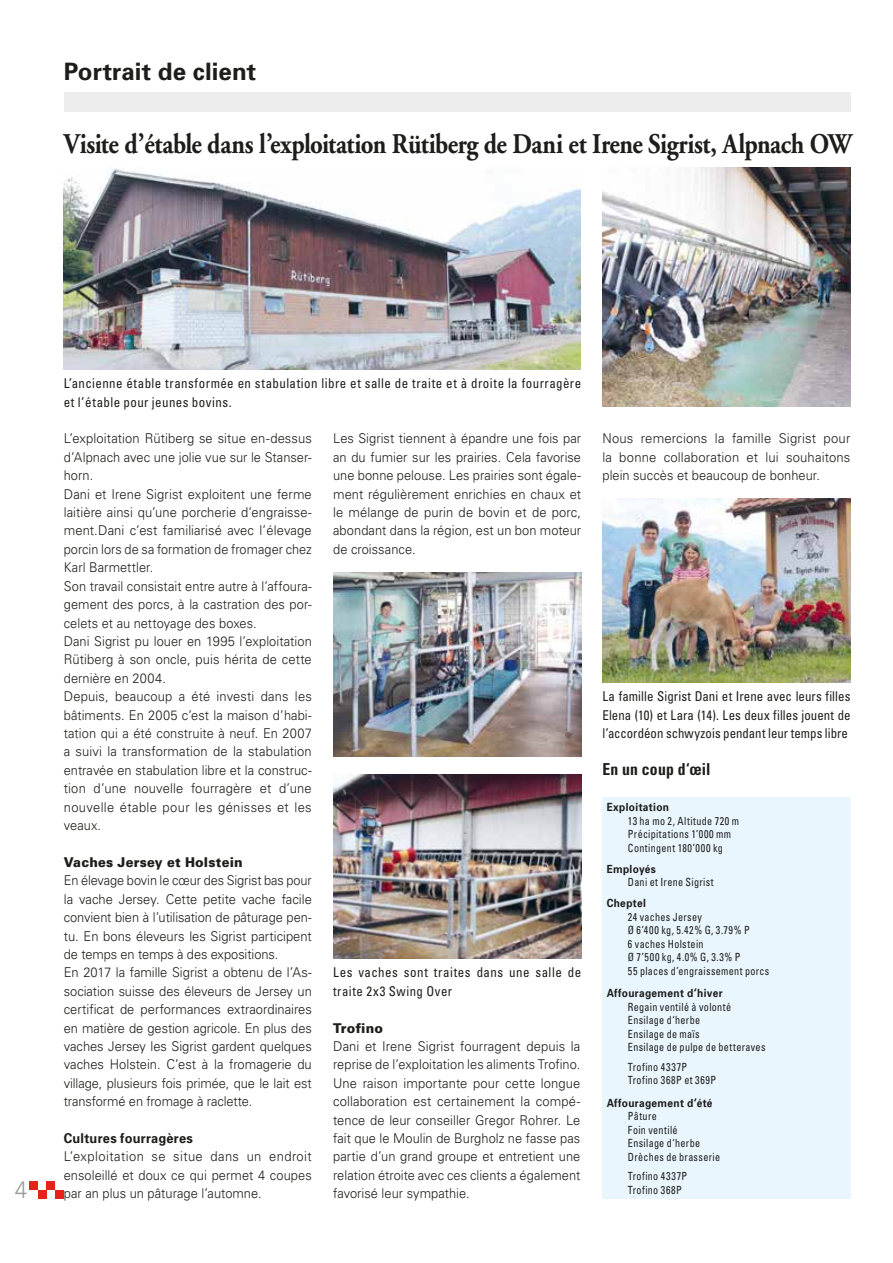
<style>
.page{position:relative;width:893px;height:1263px;background:#fff}
.page>*{position:absolute;margin:0;border:0;box-sizing:border-box;transform-origin:0 0}
.t1{font:700 28.5px "Adobe Garamond";letter-spacing:-.02em;color:#1d1d1b;scale:.87 1}
.t2{font:700 24px "Univers";letter-spacing:.005em;color:#1d1d1b}
.t3{font:300 24px "Univers";color:#9d9d9c;scale:.95 1}
.t4{font:700 condensed 16.5px "Univers";letter-spacing:.015em;color:#1d1d1b;scale:.95 1}
.t5{font:300 13.5px/18.5px "Univers";letter-spacing:.005em;color:#1d1d1b;text-align:justify;scale:.96 1}
.t6{font:300 13.5px/18.5px "Univers";letter-spacing:.005em;color:#1d1d1b;text-align:justify;scale:.95 1}
.t7{font:condensed 13.5px/18.5px "Univers";letter-spacing:.03em;color:#1d1d1b;scale:.96 1}
.t8{font:900 13.5px "Univers";letter-spacing:.015em;color:#1d1d1b;scale:.95 1}
.t9{font:700 13.5px "Univers";letter-spacing:.015em;color:#1d1d1b;scale:.95 1}
.t10{font:condensed 11.25px/13.5px "Univers";letter-spacing:.03em;color:#1d1d1b;scale:.9 1}
.t11{font:700 11.25px "Univers";letter-spacing:.035em;color:#1d1d1b;scale:.9 1}
.s1{font-weight:700;font-stretch:normal}
.s2{font-weight:700;font-stretch:normal;font-size:12px}
</style>
<div class="page">
<div style="left:47px;top:1181px;width:8px;height:9px;background:#e5231b"></div>
<div style="left:30px;top:1181px;width:8px;height:9px;background:#e5231b"></div>
<div style="left:55px;top:1190px;width:9px;height:8px;background:#e5231b"></div>
<div style="left:38px;top:1190px;width:9px;height:8px;background:#e5231b"></div>
<div style="left:64px;top:93px;width:786px;height:19px;background:#ededed"></div>
<img style="left:64px;top:167px;width:516px;height:203px">
<img style="left:333px;top:572px;width:248px;height:184px">
<img style="left:333px;top:775px;width:248px;height:184px">
<img style="left:602px;top:499px;width:248px;height:184px">
<img style="left:602px;top:167px;width:248px;height:239px">
<div style="left:602px;top:798px;width:248px;height:401px;background:#eaf6fe"></div>
<h2 class="t2" style="left:64px;top:56px;width:194px">Portrait de client</h2>
<h1 class="t1" style="left:64px;top:128px;width:907px">Visite d’étable dans l’exploitation Rütiberg de Dani et Irene Sigrist, Alpnach OW</h1>
<h2 class="t3" style="left:15px;top:1175px;width:15px">4</h2>
<p class="t7" style="left:64px;top:374px;width:540px">L’ancienne étable transformée en stabulation libre et salle de traite et à droite la fourragère et l’étable pour jeunes bovins.</p>
<p class="t5" style="left:64px;top:429px;width:260px;text-align:left">L’exploitation Rütiberg se situe en-dessus d’Alpnach avec une jolie vue sur le Stanser&shy;horn.<br>Dani et Irene Sigrist exploitent une ferme laitière ainsi qu’une porcherie d’engraisse&shy;ment.Dani c’est familiarisé avec l’élevage porcin lors de sa formation de fromager chez Karl Barmettler.<br>Son travail consistait entre autre à l’affoura&shy;gement des porcs, à la castration des por&shy;celets et au nettoyage des boxes.<br>Dani Sigrist pu louer en 1995 l’exploitation Rütiberg à son oncle, puis hérita de cette dernière en 2004.<br>Depuis, beaucoup a été investi dans les bâtiments. En 2005 c’est la maison d’habi&shy;tation qui a été construite à neuf. En 2007 a suivi la transformation de la stabulation entravée en stabulation libre et la construc&shy;tion d’une nouvelle fourragère et d’une nouvelle étable pour les génisses et les veaux.</p>
<p class="t8" style="left:64px;top:854px;width:190px">Vaches Jersey et Holstein</p>
<p class="t6" style="left:64px;top:871px;width:263px;text-align:left">En élevage bovin le cœur des Sigrist bas pour la vache Jersey. Cette petite vache facile convient bien à l’utilisation de pâturage pen&shy;tu. En bons éleveurs les Sigrist participent de temps en temps à des expositions.<br>En 2017 la famille Sigrist a obtenu de l’As&shy;sociation suisse des éleveurs de Jersey un certificat de performances extraordinaires en matière de gestion agricole. En plus des vaches Jersey les Sigrist gardent quelques vaches Holstein. C’est à la fromagerie du village, plusieurs fois primée, que le lait est transformé en fromage à raclette.</p>
<p class="t9" style="left:64px;top:1129px;width:138px">Cultures fourragères</p>
<p class="t5" style="left:64px;top:1147px;width:260px">L’exploitation se situe dans un endroit ensoleillé et doux ce qui permet 4 coupes par an plus un pâturage l’automne.</p>
<p class="t6" style="left:333px;top:429px;width:263px">Les Sigrist tiennent à épandre une fois par an du fumier sur les prairies. Cela favorise une bonne pelouse. Les prairies sont égale&shy;ment régulièrement enrichies en chaux et le mélange de purin de bovin et de porc, abondant dans la région, est un bon moteur de croissance.</p>
<p class="t5" style="left:602px;top:429px;width:260px">Nous remercions la famille Sigrist pour la bonne collaboration et lui souhaitons plein succès et beaucoup de bonheur.</p>
<p class="t7" style="left:602px;top:687px;width:260px;text-align:justify">La famille Sigrist Dani et Irene avec leurs filles Elena (10) et Lara (14). Les deux filles jouent de l’accordéon schwyzois pendant leur temps libre</p>
<p class="t4" style="left:602px;top:759px;width:115px">En un coup d‘œil</p>
<p class="t11" style="left:607px;top:800px;width:71px">Exploitation</p>
<p class="t10" style="left:628px;top:814px;width:125px">13 ha mo 2, Altitude 720 m<br>Précipitations 1’000 mm<br>Contingent 180’000 kg</p>
<p class="t11" style="left:607px;top:861px;width:56px">Employés</p>
<p class="t10" style="left:628px;top:875px;width:97px">Dani et Irene Sigrist</p>
<p class="t11" style="left:607px;top:896px;width:45px">Cheptel</p>
<p class="t10" style="left:628px;top:910px;width:159px">24 vaches Jersey<br>Ø 6’400 kg, 5.42% G, 3.79% P<br>6 vaches Holstein<br>Ø 7’500 kg, 4.0% G, 3.3% P<br>55 places d’engraissement porcs</p>
<p class="t10" style="left:628px;top:986px;width:154px;text-indent:-21px"><span class="s1">Affouragement d</span><span class="s2">‘</span><span class="s1">hiver<br></span>Regain ventilé à volonté<br>Ensilage d‘herbe<br>Ensilage de maïs<br>Ensilage de pulpe de betteraves</p>
<p class="t10" style="left:628px;top:1060px;width:100px">Trofino 4337P<br>Trofino 368P et 369P</p>
<p class="t10" style="left:628px;top:1096px;width:104px;text-indent:-21px"><span class="s1">Affouragement d</span><span class="s2">‘</span><span class="s1">été<br></span>Pâture<br>Foin ventilé<br>Ensilage d‘herbe<br>Drèches de brasserie</p>
<p class="t10" style="left:628px;top:1169px;width:67px">Trofino 4337P<br>Trofino 368P</p>
<p class="t7" style="left:333px;top:963px;width:260px">Les vaches sont traites dans une salle de traite 2x3 Swing Over</p>
<p class="t8" style="left:333px;top:1019px;width:54px">Trofino</p>
<p class="t5" style="left:333px;top:1036px;width:259px">Dani et Irene Sigrist fourragent depuis la reprise de l’exploitation les aliments Trofino.<br>Une raison importante pour cette longue collaboration est certainement la compé&shy;tence de leur conseiller Gregor Rohrer. Le fait que le Moulin de Burgholz ne fasse pas partie d’un grand groupe et entretient une relation étroite avec ces clients a également favorisé leur sympathie.</p>
</div>
